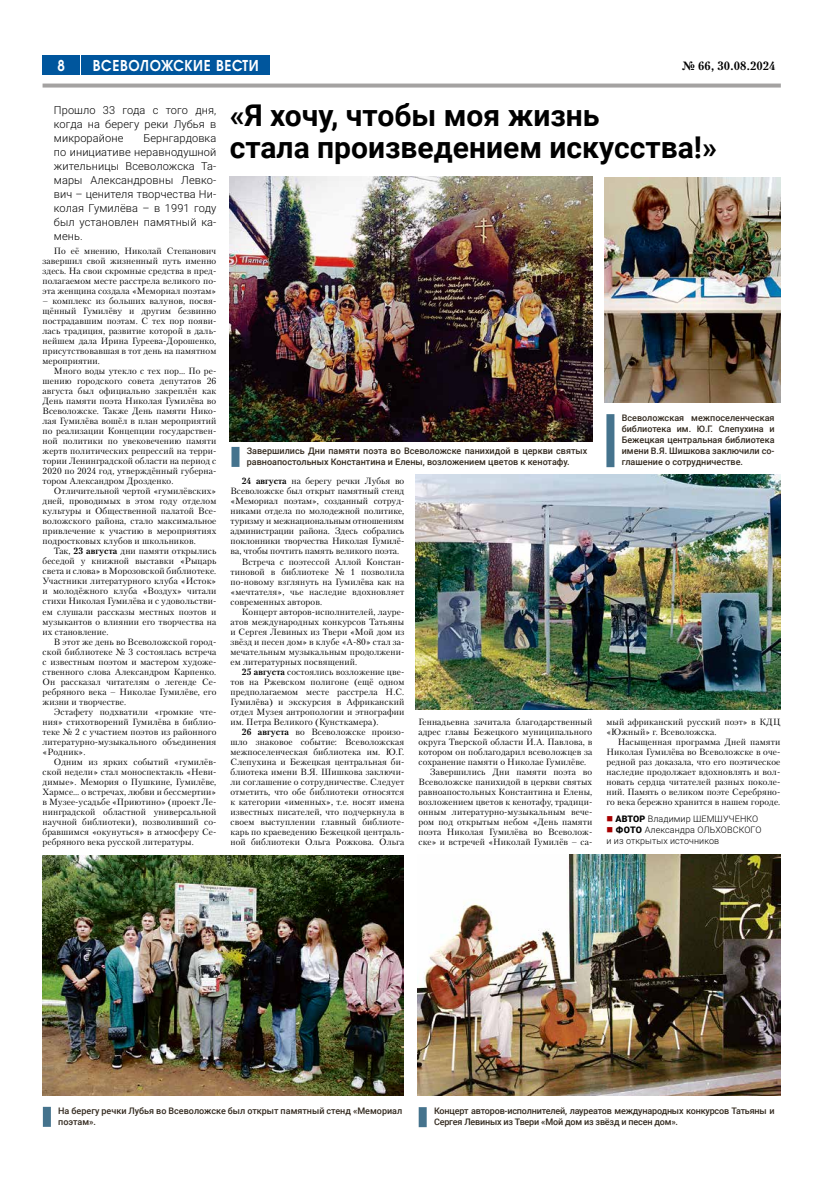
<style>
.page{position:relative;width:820px;height:1191px;background:#fff}
.page>*{position:absolute;margin:0;border:0;box-sizing:border-box;transform-origin:0 0}
.t1{font:700 30px/32px "Roboto";color:#000}
.t2{font:700 14.9px "AG Avalanche C";letter-spacing:.05em;color:#fff;scale:.9 1}
.t3{font:700 12px "Petersburg C";color:#000}
.t4{font:300 11px/14px "Roboto";letter-spacing:.01em;color:#000;text-align:justify}
.t5{font:9px/10px "Petersburg C";letter-spacing:.01em;color:#000;text-align:justify}
.t6{font:500 9px/11px "Roboto";color:#332a1f}
.t7{font:500 9px/11px "Roboto";letter-spacing:-.02em;color:#332a1f}
.t8{font:300 9px/11px "Roboto";letter-spacing:.01em;color:#000}
.s1{font-weight:700}
.s2{color:#a70000}
.s3{font-weight:900}
</style>
<div class="page">
<svg style="left:43px;top:84px;width:737px;height:4px;background:#aeacab"></svg>
<div style="left:81px;top:55px;width:189px;height:19px;background:#00569d"></div>
<div style="left:43px;top:55px;width:37px;height:19px;background:#00569d"></div>
<img style="left:42px;top:855px;width:361px;height:240px">
<div style="left:43px;top:1106px;width:8px;height:20px;background:#45738d"></div>
<img style="left:604px;top:177px;width:176px;height:225px">
<div style="left:606px;top:414px;width:8px;height:53px;background:#45738d"></div>
<img style="left:417px;top:854px;width:363px;height:241px">
<div style="left:418px;top:1107px;width:8px;height:20px;background:#45738d"></div>
<img style="left:415px;top:474px;width:365px;height:235px">
<img style="left:230px;top:177px;width:362px;height:264px">
<div style="left:231px;top:447px;width:8px;height:20px;background:#45738d"></div>
<h2 class="t2" style="left:58px;top:55px;width:10px">8</h2>
<h2 class="t2" style="left:93px;top:55px;width:186px">ВСЕВОЛОЖСКИЕ ВЕСТИ</h2>
<h3 class="t3" style="left:681px;top:58px;width:96px">№ 66, 30.08.2024</h3>
<p class="t4" style="left:54px;top:103px;width:164px">Прошло 33 года с того дня, когда на берегу реки Лубья в микрорайоне</p>
<h1 class="t1" style="left:230px;top:98px;width:488px">«Я хочу, чтобы моя жизнь<br>стала произведением искусства!»</h1>
<p class="t4" style="left:54px;top:131px;width:164px;text-indent:89px">Бернгардовка по инициативе неравнодушной жительницы Всеволожска Та&shy;мары Александровны Левко&shy;вич – ценителя творчества Ни&shy;колая Гумилёва – в 1991 году был установлен памятный ка&shy;мень.</p>
<p class="t5" style="left:43px;top:246px;width:175px;text-indent:11px">По её мнению, Николай Степанович завершил свой жизненный путь именно здесь. На свои скромные средства в пред&shy;полагаемом месте расстрела великого по&shy;эта женщина создала «Мемориал поэтам»</p>
<p class="t5" style="left:43px;top:296px;width:175px">– комплекс из больших валунов, посвя&shy;щённый Гумилёву и другим безвинно пострадавшим поэтам. С тех пор появи&shy;лась традиция, развитие которой в даль&shy;нейшем дала Ирина Гуреева-Дорошенко, присутствовавшая в тот день на памятном мероприятии.</p>
<p class="t5" style="left:43px;top:366px;width:175px;text-indent:11px">Много воды утекло с тех пор… По ре&shy;шению городского совета депутатов 26 августа был официально закреплён как День памяти поэта Николая Гумилёва во Всеволожске. Также День памяти Нико&shy;лая Гумилёва вошёл в план мероприятий по реализации Концепции государствен&shy;ной политики по увековечению памяти жертв политических репрессий на терри&shy;тории Ленинградской области на период с 2020 по 2024 год, утверждённый губерна&shy;тором Александром Дрозденко.</p>
<p class="t5" style="left:43px;top:486px;width:175px;text-indent:11px">Отличительной чертой «гумилёвских» дней, проводимых в этом году отделом культуры и Общественной палатой Все&shy;воложского района, стало максимальное привлечение к участию в мероприятиях подростковых клубов и школьников.</p>
<p class="t5" style="left:43px;top:546px;width:175px;text-indent:11px">Так, <span class="s1">23 августа</span> дни памяти открылись беседой у книжной выставки «Рыцарь света и слова» в Морозовской библиотеке.<br>Участники литературного клуба «Исток» и молодёжного клуба «Воздух» читали стихи Николая Гумилёва и с удовольстви&shy;ем слушали рассказы местных поэтов и музыкантов о влиянии его творчества на их становление.</p>
<p class="t5" style="left:43px;top:636px;width:175px;text-indent:11px">В этот же день во Всеволожской город&shy;ской библиотеке № 3 состоялась встреча с известным поэтом и мастером художе&shy;ственного слова Александром Карпенко.<br>Он рассказал читателям о легенде Се&shy;ребряного века – Николае Гумилёве, его жизни и творчестве.</p>
<p class="t5" style="left:43px;top:706px;width:175px;text-indent:11px">Эстафету подхватили «громкие чте&shy;ния» стихотворений Гумилёва в библио&shy;теке № 2 с участием поэтов из районного литературно-музыкального объединения «Родник».</p>
<p class="t5" style="left:43px;top:756px;width:175px;text-indent:11px">Одним из ярких событий «гумилёв&shy;ской недели» стал моноспектакль «Неви&shy;димые». Мемория о Пушкине, Гумилёве, Хармсе… о встречах, любви и бессмертии» в Музее-усадьбе «Приютино» (проект Ле&shy;нинградской областной универсальной научной библиотеки), позволивший со&shy;бравшимся «окунуться» в атмосферу Се&shy;ребряного века русской литературы.</p>
<p class="t6" style="left:621px;top:412px;width:154px;text-align:justify">Всеволожская межпоселенческая библиотека им. Ю.Г. Слепухина и Бежецкая центральная библиотека имени В.Я. Шишкова заключили со&shy;глашение о сотрудничестве.</p>
<p class="t6" style="left:247px;top:444px;width:342px">Завершились Дни памяти поэта во Всеволожске панихидой в церкви святых равноапостольных Константина и Елены, возложением цветов к кенотафу.</p>
<p class="t5" style="left:242px;top:476px;width:164px"><span class="s1">24 августа</span> на берегу речки Лубья во</p>
<p class="t5" style="left:230px;top:486px;width:175px">Всеволожске был открыт памятный стенд</p>
<p class="t5" style="left:230px;top:496px;width:175px">«Мемориал поэтам», созданный сотруд-</p>
<p class="t5" style="left:230px;top:506px;width:175px">никами отдела по молодежной политике,</p>
<p class="t5" style="left:230px;top:516px;width:175px">туризму и межнациональным отношениям</p>
<p class="t5" style="left:230px;top:526px;width:175px">администрации района. Здесь собрались</p>
<p class="t5" style="left:230px;top:536px;width:175px">поклонники творчества Николая Гумилё-</p>
<p class="t5" style="left:230px;top:546px;width:170px">ва, чтобы почтить память великого поэта.</p>
<p class="t5" style="left:242px;top:556px;width:164px">Встреча с поэтессой Аллой Констан-</p>
<p class="t5" style="left:230px;top:566px;width:175px">тиновой в библиотеке № 1 позволила</p>
<p class="t5" style="left:230px;top:576px;width:175px">по-новому взглянуть на Гумилёва как на</p>
<p class="t5" style="left:230px;top:586px;width:175px">«мечтателя», чье наследие вдохновляет</p>
<p class="t5" style="left:230px;top:596px;width:93px">современных авторов.</p>
<p class="t5" style="left:242px;top:606px;width:164px">Концерт авторов-исполнителей, лауре-</p>
<p class="t5" style="left:230px;top:616px;width:175px">атов международных конкурсов Татьяны</p>
<p class="t5" style="left:230px;top:626px;width:175px">и Сергея Левиных из Твери «Мой дом из</p>
<p class="t5" style="left:230px;top:636px;width:175px">звёзд и песен дом» в клубе «А-80» стал за-</p>
<p class="t5" style="left:230px;top:646px;width:175px">мечательным музыкальным продолжени-</p>
<p class="t5" style="left:230px;top:656px;width:128px">ем литературных посвящений.</p>
<p class="t5" style="left:242px;top:666px;width:164px"><span class="s1">25 августа</span> состоялись возложение цве-</p>
<p class="t5" style="left:230px;top:676px;width:175px">тов на Ржевском полигоне (ещё одном</p>
<p class="t5" style="left:230px;top:686px;width:175px">предполагаемом месте расстрела Н.С.</p>
<p class="t5" style="left:230px;top:696px;width:175px">Гумилёва) и экскурсия в Африканский</p>
<p class="t5" style="left:230px;top:706px;width:175px">отдел Музея антропологии и этнографии</p>
<p class="t5" style="left:230px;top:716px;width:149px">им. Петра Великого (Кунсткамера).</p>
<p class="t5" style="left:242px;top:726px;width:164px"><span class="s1">26 августа</span> во Всеволожске произо-</p>
<p class="t5" style="left:230px;top:736px;width:175px">шло знаковое событие: Всеволожская</p>
<p class="t5" style="left:230px;top:746px;width:175px">межпоселенческая библиотека им. Ю.Г.</p>
<p class="t5" style="left:230px;top:756px;width:175px">Слепухина и Бежецкая центральная би-</p>
<p class="t5" style="left:230px;top:766px;width:175px">блиотека имени В.Я. Шишкова заключи-</p>
<p class="t5" style="left:230px;top:776px;width:175px">ли соглашение о сотрудничестве. Следует</p>
<p class="t5" style="left:230px;top:786px;width:175px">отметить, что обе библиотеки относятся</p>
<p class="t5" style="left:230px;top:796px;width:175px">к категории «именных», т.е. носят имена</p>
<p class="t5" style="left:230px;top:806px;width:175px">известных писателей, что подчеркнула в</p>
<p class="t5" style="left:230px;top:816px;width:175px">своем выступлении главный библиоте-</p>
<p class="t5" style="left:230px;top:826px;width:175px">карь по краеведению Бежецкой централь-</p>
<p class="t5" style="left:230px;top:836px;width:175px">ной библиотеки Ольга Рожкова. Ольга</p>
<p class="t5" style="left:418px;top:716px;width:175px">Геннадьевна зачитала благодарственный</p>
<p class="t5" style="left:418px;top:726px;width:175px">адрес главы Бежецкого муниципального</p>
<p class="t5" style="left:418px;top:736px;width:175px">округа Тверской области И.А. Павлова, в</p>
<p class="t5" style="left:418px;top:746px;width:175px">котором он поблагодарил всеволожцев за</p>
<p class="t5" style="left:418px;top:756px;width:169px">сохранение памяти о Николае Гумилёве.</p>
<p class="t5" style="left:429px;top:766px;width:164px">Завершились Дни памяти поэта во</p>
<p class="t5" style="left:418px;top:776px;width:175px">Всеволожске панихидой в церкви святых</p>
<p class="t5" style="left:418px;top:786px;width:175px">равноапостольных Константина и Елены,</p>
<p class="t5" style="left:418px;top:796px;width:175px">возложением цветов к кенотафу, традици-</p>
<p class="t5" style="left:418px;top:806px;width:175px">онным литературно-музыкальным вече-</p>
<p class="t5" style="left:418px;top:816px;width:175px">ром под открытым небом «День памяти</p>
<p class="t5" style="left:418px;top:826px;width:175px">поэта Николая Гумилёва во Всеволож-</p>
<p class="t5" style="left:418px;top:836px;width:175px">ске» и встречей «Николай Гумилёв – са-</p>
<p class="t5" style="left:606px;top:716px;width:175px">мый африканский русский поэт» в КДЦ «Южный» г. Всеволожска.</p>
<p class="t5" style="left:606px;top:736px;width:175px;text-indent:11px">Насыщенная программа Дней памяти Николая Гумилёва во Всеволожске в оче&shy;редной раз доказала, что его поэтическое наследие продолжает вдохновлять и вол&shy;новать сердца читателей разных поколе&shy;ний. Память о великом поэте Серебряно&shy;го века бережно хранится в нашем городе.</p>
<p class="t8" style="left:606px;top:812px;width:153px"><span class="s2">■</span> <span class="s3">АВТОР</span> Владимир ШЕМШУЧЕНКО</p>
<p class="t8" style="left:606px;top:823px;width:156px"><span class="s2">■</span> <span class="s3">ФОТО</span> Александра ОЛЬХОВСКОГО и из открытых источников</p>
<p class="t6" style="left:58px;top:1104px;width:345px">На берегу речки Лубья во Всеволожске был открыт памятный стенд «Мемориал поэтам».</p>
<p class="t7" style="left:434px;top:1104px;width:342px">Концерт авторов-исполнителей, лауреатов международных конкурсов Татьяны и<br>Сергея Левиных из Твери «Мой дом из звёзд и песен дом».</p>
</div>
